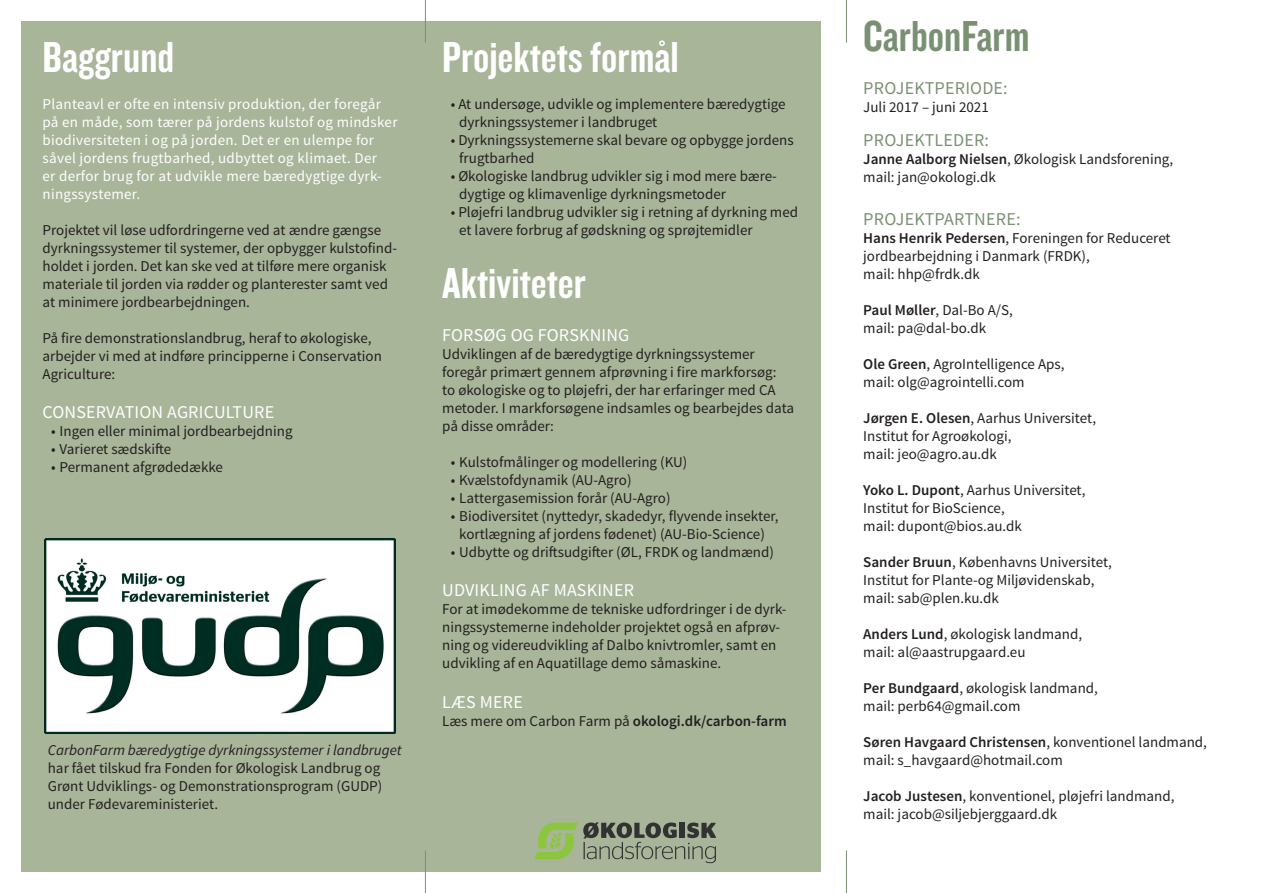
<style>
.page{position:relative;width:1263px;height:893px;background:#fff}
.page>*{position:absolute;margin:0;border:0;box-sizing:border-box;transform-origin:0 0}
.t1{font:45px "Knockout HTF49 Liteweight";color:#fff}
.t2{font:45px "Knockout HTF49 Liteweight";color:#799172}
.t3{font:18px "Source Sans Pro";letter-spacing:.01em;color:#fff}
.t4{font:18px "Source Sans Pro";letter-spacing:.01em;color:#799172}
.t5{font:15px/18px "Source Sans Pro";color:#231f20}
.t6{font:15px/18px "Source Sans Pro";letter-spacing:.02em;color:#fff}
.t7{font:italic 15px "Source Sans Pro";color:#231f20}
.t8{font:600 15px "Source Sans Pro";color:#231f20}
.s1{font-weight:400}
.s2{font-weight:600}
</style>
<div class="page">
<div style="left:21px;top:21px;width:800px;height:851px;background:#a8b599"></div>
<img style="left:45px;top:539px;width:350px;height:195px">
<svg style="left:659px;top:40px;width:6px;height:6px"></svg>
<hr style="left:425px;top:850px;width:1px;height:43px;background:#799172">
<hr style="left:425px;top:0;width:1px;height:43px;background:#799172">
<hr style="left:846px;top:850px;width:1px;height:43px;background:#799172">
<hr style="left:846px;top:0;width:1px;height:43px;background:#799172">
<svg style="left:534px;top:822px;width:182px;height:41px"></svg>
<h1 class="t1" style="left:43px;top:35px;width:133px">Baggrund</h1>
<p class="t6" style="left:43px;top:95px;width:357px">Planteavl er ofte en intensiv produktion, der foregår på en måde, som tærer på jordens kulstof og mindsker biodiversiteten i og på jorden. Det er en ulempe for såvel jordens frugtbarhed, udbyttet og klimaet. Der<br>er derfor brug for at udvikle mere bæredygtige dyrk&shy;ningssystemer.</p>
<p class="t5" style="left:43px;top:221px;width:356px">Projektet vil løse udfordringerne ved at ændre gængse dyrkningssystemer til systemer, der opbygger kulstofind&shy;holdet i jorden. Det kan ske ved at tilføre mere organisk materiale til jorden via rødder og planterester samt ved at minimere jordbearbejdningen.</p>
<p class="t5" style="left:43px;top:329px;width:341px">På fire demonstrationslandbrug, heraf to økologiske, arbejder vi med at indføre principperne i Conservation<br>Agriculture:</p>
<p class="t3" style="left:43px;top:401px;width:233px">CONSERVATION AGRICULTURE</p>
<p class="t5" style="left:51px;top:422px;width:243px">• Ingen eller minimal jordbearbejdning</p>
<p class="t5" style="left:51px;top:440px;width:122px">• Varieret sædskifte</p>
<p class="t5" style="left:51px;top:458px;width:173px">• Permanent afgrødedække</p>
<p class="t7" style="left:48px;top:741px;width:355px">CarbonFarm bæredygtige dyrkningssystemer i landbruget</p>
<p class="t5" style="left:48px;top:760px;width:336px">har fået tilskud fra Fonden for Økologisk Landbrug og<br>Grønt Udviklings- og Demonstrationsprogram (GUDP) under Fødevareministeriet.</p>
<h1 class="t1" style="left:442px;top:35px;width:238px">Projektets formal</h1>
<p class="t5" style="left:459px;top:95px;width:328px;text-indent:-9px">• At undersøge, udvikle og implementere bæredygtige dyrkningssystemer i landbruget</p>
<p class="t5" style="left:459px;top:131px;width:336px;text-indent:-9px">• Dyrkningssystemerne skal bevare og opbygge jordens frugtbarhed</p>
<p class="t5" style="left:459px;top:167px;width:319px;text-indent:-9px">• Økologiske landbrug udvikler sig i mod mere bære&shy;dygtige og klimavenlige dyrkningsmetoder</p>
<p class="t5" style="left:459px;top:203px;width:340px;text-indent:-9px">• Pløjefri landbrug udvikler sig i retning af dyrkning med et lavere forbrug af gødskning og sprøjtemidler</p>
<h1 class="t1" style="left:442px;top:260px;width:145px">Aktiviteter</h1>
<p class="t3" style="left:442px;top:324px;width:189px">FORSØG OG FORSKNING</p>
<p class="t5" style="left:442px;top:345px;width:353px">Udviklingen af de bæredygtige dyrkningssystemer foregår primært gennem afprøvning i fire markforsøg:<br>to økologiske og to pløjefri, der har erfaringer med CA metoder. I markforsøgene indsamles og bearbejdes data på disse områder:</p>
<p class="t5" style="left:451px;top:453px;width:238px">• Kulstofmålinger og modellering (KU)</p>
<p class="t5" style="left:451px;top:471px;width:182px">• Kvælstofdynamik (AU-Agro)</p>
<p class="t5" style="left:451px;top:489px;width:221px">• Lattergasemission forår (AU-Agro)</p>
<p class="t5" style="left:451px;top:507px;width:329px;text-align:center">• Biodiversitet (nyttedyr, skadedyr, flyvende insekter, kortlægning af jordens fødenet) (AU-Bio-Science)</p>
<p class="t5" style="left:451px;top:543px;width:325px">• Udbytte og driftsudgifter (ØL, FRDK og landmænd)</p>
<p class="t3" style="left:442px;top:579px;width:193px">UDVIKLING AF MASKINER</p>
<p class="t5" style="left:442px;top:601px;width:346px">For at imødekomme de tekniske udfordringer i de dyrk&shy;ningssystemerne indeholder projektet også en afprøv&shy;ning og videreudvikling af Dalbo knivtromler, samt en udvikling af en Aquatillage demo såmaskine.</p>
<p class="t3" style="left:442px;top:691px;width:82px">LÆS MERE</p>
<p class="t8" style="left:442px;top:711px;width:346px"><span class="s1">Læs mere om Carbon Farm på</span> okologi.dk/carbon-farm</p>
<h1 class="t2" style="left:863px;top:13px;width:168px">CarbonFarm</h1>
<p class="t4" style="left:863px;top:77px;width:146px">PROJEKTPERIODE:</p>
<p class="t5" style="left:863px;top:99px;width:127px">Juli 2017 – juni 2021</p>
<p class="t4" style="left:863px;top:129px;width:127px">PROJEKTLEDER:</p>
<p class="t5" style="left:863px;top:150px;width:311px"><span class="s2">Janne Aalborg Nielsen</span>, Økologisk Landsforening, mail: jan@okologi.dk</p>
<p class="t4" style="left:863px;top:208px;width:159px">PROJEKTPARTNERE:</p>
<p class="t5" style="left:863px;top:230px;width:309px"><span class="s2">Hans Henrik Pedersen</span>, Foreningen for Reduceret jordbearbejdning i Danmark (FRDK),<br>mail: hhp@frdk.dk</p>
<p class="t5" style="left:863px;top:302px;width:151px"><span class="s2">Paul Møller</span>, Dal-Bo A/S, mail: pa@dal-bo.dk</p>
<p class="t5" style="left:863px;top:356px;width:203px"><span class="s2">Ole Green</span>, AgroIntelligence Aps, mail: olg@agrointelli.com</p>
<p class="t5" style="left:863px;top:410px;width:234px"><span class="s2">Jørgen E. Olesen</span>, Aarhus Universitet,<br>Institut for Agroøkologi,<br>mail: jeo@agro.au.dk</p>
<p class="t5" style="left:863px;top:482px;width:224px"><span class="s2">Yoko L. Dupont</span>, Aarhus Universitet,<br>Institut for BioScience,<br>mail: dupont@bios.au.dk</p>
<p class="t5" style="left:863px;top:554px;width:250px"><span class="s2">Sander Bruun</span>, Københavns Universitet,<br>Institut for Plante-og Miljøvidenskab, mail: sab@plen.ku.dk</p>
<p class="t5" style="left:863px;top:626px;width:220px"><span class="s2">Anders Lund</span>, økologisk landmand, mail: al@aastrupgaard.eu</p>
<p class="t5" style="left:863px;top:680px;width:236px"><span class="s2">Per Bundgaard</span>, økologisk landmand, mail: perb64@gmail.com</p>
<p class="t5" style="left:863px;top:734px;width:345px"><span class="s2">Søren Havgaard Christensen</span>, konventionel landmand, mail: s_havgaard@hotmail.com</p>
<p class="t5" style="left:863px;top:788px;width:313px"><span class="s2">Jacob Justesen</span>, konventionel, pløjefri landmand, mail: jacob@siljebjerggaard.dk</p>
</div>
